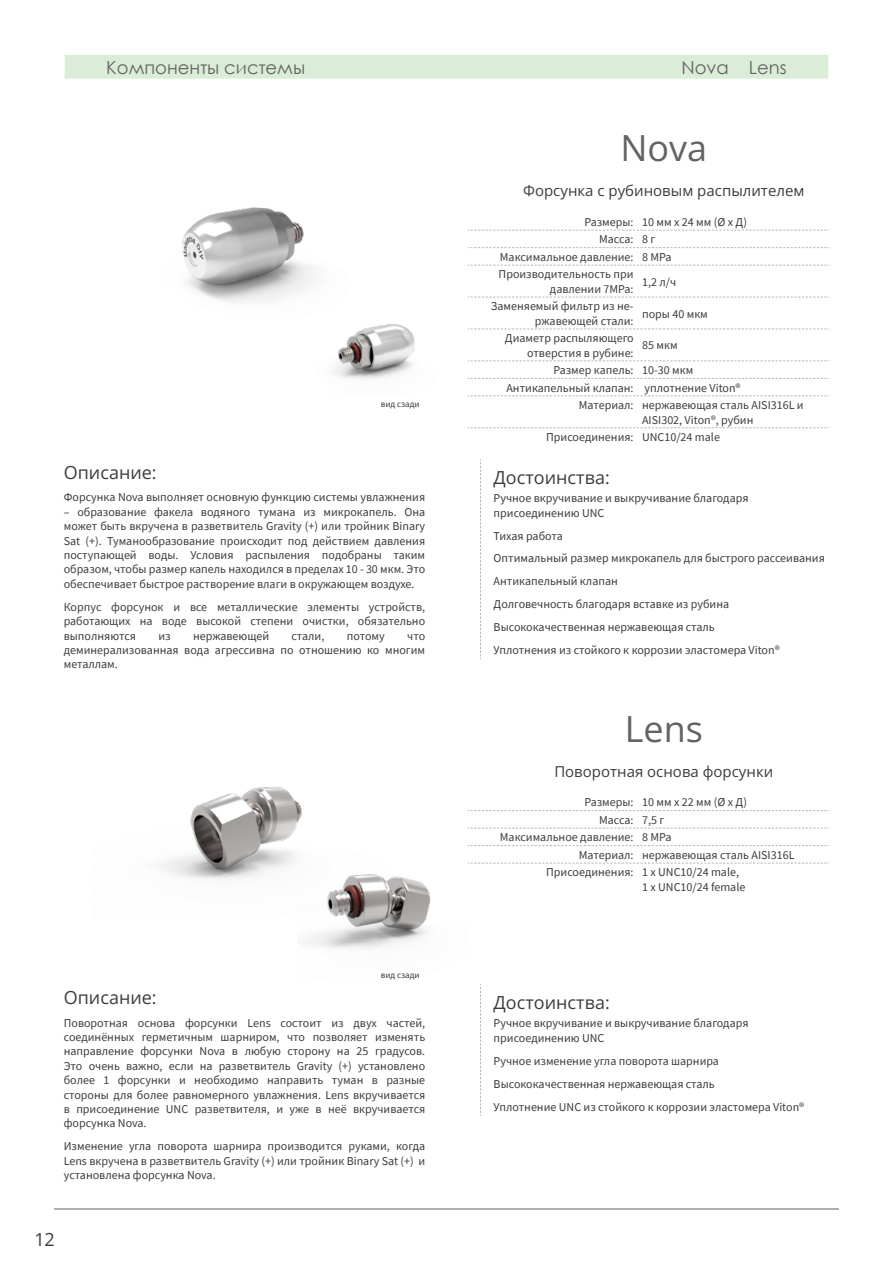
<style>
.page{position:relative;width:893px;height:1263px;background:#fff}
.page>*{position:absolute;margin:0;border:0;box-sizing:border-box;transform-origin:0 0}
.t1{font:36px "Open Sans";color:#646363}
.t2{font:18px "Open Sans";color:#3c3c3b}
.t3{font:18px "Century Gothic";color:#646363}
.t4{font:15px "Open Sans";color:#3c3c3b}
.t5{font:12px/14.4px "Source Sans Pro";color:#3c3c3b}
.t6{font:9px "Source Sans Pro";color:#3c3c3b}
</style>
<div class="page">
<div style="left:64px;top:54px;width:765px;height:26px;background:#dbecd9;border:1px solid #fff"></div>
<hr style="left:54px;top:1208px;width:785px;height:1px;background:#646363">
<svg style="left:468px;top:230px;width:361px;height:1px"></svg>
<svg style="left:468px;top:297px;width:361px;height:1px"></svg>
<svg style="left:468px;top:329px;width:361px;height:1px"></svg>
<svg style="left:468px;top:360px;width:361px;height:1px"></svg>
<svg style="left:468px;top:427px;width:361px;height:1px"></svg>
<svg style="left:468px;top:247px;width:361px;height:1px"></svg>
<svg style="left:468px;top:265px;width:361px;height:1px"></svg>
<svg style="left:468px;top:378px;width:361px;height:1px"></svg>
<svg style="left:468px;top:395px;width:361px;height:1px"></svg>
<img style="left:182px;top:207px;width:134px;height:96px">
<img style="left:298px;top:296px;width:170px;height:100px">
<svg style="left:480px;top:459px;width:1px;height:200px"></svg>
<svg style="left:468px;top:810px;width:361px;height:1px"></svg>
<svg style="left:468px;top:828px;width:361px;height:1px"></svg>
<svg style="left:468px;top:845px;width:361px;height:1px"></svg>
<svg style="left:468px;top:863px;width:361px;height:1px"></svg>
<img style="left:161px;top:786px;width:141px;height:94px">
<img style="left:298px;top:816px;width:170px;height:132px">
<svg style="left:480px;top:984px;width:1px;height:132px"></svg>
<h2 class="t3" style="left:106px;top:54px;width:200px">Компоненты системы</h2>
<p class="t6" style="left:381px;top:399px;width:40px">вид сзади</p>
<h2 class="t2" style="left:64px;top:460px;width:94px">Описание:</h2>
<p class="t5" style="left:64px;top:490px;width:363px">Форсунка Nova выполняет основную функцию системы увлажнения</p>
<p class="t5" style="left:64px;top:505px;width:363px;text-align:justify">– образование факела водяного тумана из микрокапель. Она может быть вкручена в разветвитель Gravity (+) или тройник Binary Sat (+). Туманообразование происходит под действием давления поступающей воды. Условия распыления подобраны таким образом, чтобы размер капель находился в пределах 10 - 30 мкм. Это обеспечивает быстрое растворение влаги в окружающем воздухе.</p>
<p class="t5" style="left:64px;top:599px;width:363px;text-align:justify">Корпус форсунок и все металлические элементы устройств, работающих на воде высокой степени очистки, обязательно выполняются</p>
<p class="t5" style="left:158px;top:628px;width:14px">из</p>
<p class="t5" style="left:193px;top:628px;width:78px">нержавеющей</p>
<p class="t5" style="left:292px;top:628px;width:34px">стали,</p>
<p class="t5" style="left:347px;top:628px;width:39px">потому</p>
<p class="t5" style="left:64px;top:628px;width:363px;text-align:justify;text-indent:343px">что деминерализованная вода агрессивна по отношению ко многим металлам.</p>
<p class="t6" style="left:381px;top:969px;width:40px">вид сзади</p>
<h2 class="t2" style="left:64px;top:985px;width:94px">Описание:</h2>
<p class="t5" style="left:64px;top:1015px;width:363px;text-align:justify">Поворотная основа форсунки Lens состоит из двух частей, соединённых герметичным шарниром, что позволяет изменять направление форсунки Nova в любую сторону на 25 градусов.<br>Это очень важно, если на разветвитель Gravity (+) установлено более 1 форсунки и необходимо направить туман в разные стороны для более равномерного увлажнения. Lens вкручивается в присоединение UNC разветвителя, и уже в неё вкручивается форсунка Nova.</p>
<p class="t5" style="left:64px;top:1139px;width:363px;text-align:justify">Изменение угла поворота шарнира производится руками, когда Lens вкручена в разветвитель Gravity (+) или тройник Binary Sat (+) и установлена форсунка Nova.</p>
<h2 class="t2" style="left:34px;top:1227px;width:22px">12</h2>
<h2 class="t3" style="left:681px;top:54px;width:107px">Nova Lens</h2>
<h1 class="t1" style="left:620px;top:123px;width:88px">Nova</h1>
<p class="t4" style="left:523px;top:180px;width:283px">Форсунка с рубиновым распылителем</p>
<p class="t5" style="left:584px;top:215px;width:164px">Размеры: 10 мм х 24 мм (Ø х Д)</p>
<p class="t5" style="left:599px;top:232px;width:58px">Масса: 8 г</p>
<p class="t5" style="left:500px;top:250px;width:173px">Максимальное давление: 8 МPa</p>
<p class="t5" style="left:499px;top:267px;width:136px">Производительность при</p>
<p class="t5" style="left:550px;top:282px;width:85px">давлении 7MPa:</p>
<p class="t5" style="left:642px;top:274px;width:36px">1,2 л/ч</p>
<p class="t5" style="left:491px;top:299px;width:144px;text-align:right">Заменяемый фильтр из не&shy;ржавеющей стали:</p>
<p class="t5" style="left:642px;top:306px;width:67px">поры 40 мкм</p>
<p class="t5" style="left:505px;top:331px;width:130px;text-align:right">Диаметр распыляющего отверстия в рубине:</p>
<p class="t5" style="left:553px;top:333px;width:141px;line-height:24.8px;text-indent:89px">85 мкм<br>Размер капель: 10-30 мкм</p>
<p class="t5" style="left:579px;top:379px;width:226px;line-height:17.5px;text-indent:-72px">Антикапельный клапан: уплотнение Viton®<br>Материал: нержавеющая сталь AISI316L и</p>
<p class="t5" style="left:546px;top:411px;width:209px;line-height:17.5px;text-indent:96px">AISI302, Viton®, рубин<br>Присоединения: UNC10/24 male</p>
<h2 class="t2" style="left:494px;top:465px;width:118px">Достоинства:</h2>
<p class="t5" style="left:494px;top:491px;width:256px">Ручное вкручивание и выкручивание благодаря присоединению UNC</p>
<p class="t5" style="left:494px;top:524px;width:333px;line-height:23px">Тихая работа<br>Оптимальный размер микрокапель для быстрого рассеивания Антикапельный клапан<br>Долговечность благодаря вставке из рубина Высококачественная нержавеющая сталь<br>Уплотнения из стойкого к коррозии эластомера Viton®</p>
<h1 class="t1" style="left:625px;top:704px;width:80px">Lens</h1>
<p class="t4" style="left:554px;top:761px;width:220px">Поворотная основа форсунки</p>
<p class="t5" style="left:584px;top:795px;width:164px">Размеры: 10 мм х 22 мм (Ø х Д)</p>
<p class="t5" style="left:599px;top:812px;width:67px">Масса: 7,5 г</p>
<p class="t5" style="left:500px;top:830px;width:173px">Максимальное давление: 8 МPa</p>
<p class="t5" style="left:579px;top:848px;width:217px">Материал: нержавеющая сталь AISI316L</p>
<p class="t5" style="left:546px;top:865px;width:194px">Присоединения: 1 х UNC10/24 male,</p>
<p class="t5" style="left:642px;top:879px;width:105px">1 х UNC10/24 female</p>
<h2 class="t2" style="left:494px;top:990px;width:118px">Достоинства:</h2>
<p class="t5" style="left:494px;top:1016px;width:256px">Ручное вкручивание и выкручивание благодаря присоединению UNC</p>
<p class="t5" style="left:494px;top:1049px;width:312px;line-height:23px">Ручное изменение угла поворота шарнира<br>Высококачественная нержавеющая сталь<br>Уплотнение UNC из стойкого к коррозии эластомера Viton®</p>
</div>
